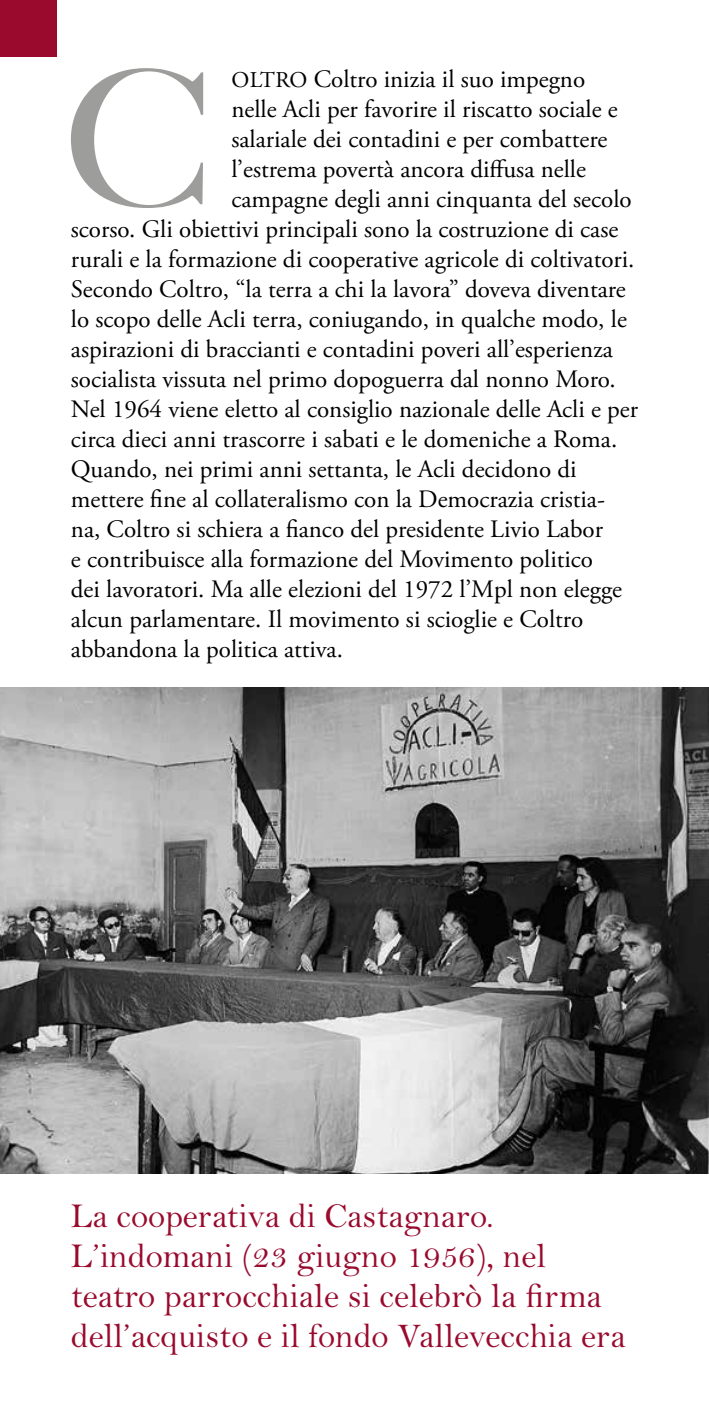
<style>
.page{position:relative;width:709px;height:1418px;background:#fff}
.page>*{position:absolute;margin:0;border:0;box-sizing:border-box;transform-origin:0 0}
.t1{font:500 189.25px "Big Caslon";color:#9d9d9c}
.t2{font:35px/40px "Bell MT Std";color:#990a2d}
.t3{font:25px "Adobe Garamond Pro";color:#000}
.s1{font-size:22.5px}
</style>
<div class="page">
<div style="left:0;top:0;width:57px;height:57px;background:#990a2d"></div>
<img style="left:0;top:687px;width:709px;height:486px">
<h1 class="t1" style="left:66px;top:-15px;width:148px">C</h1>
<p class="t3" style="left:231px;top:64px;width:355px"><span class="s1">OLTRO</span> Coltro inizia il suo impegno</p>
<p class="t3" style="left:231px;top:94px;width:388px">nelle Acli per favorire il riscatto sociale e</p>
<p class="t3" style="left:231px;top:124px;width:377px">salariale dei contadini e per combattere</p>
<p class="t3" style="left:231px;top:154px;width:356px">l’estrema povertà ancora diffusa nelle</p>
<p class="t3" style="left:231px;top:184px;width:402px">campagne degli anni cinquanta del secolo</p>
<p class="t3" style="left:71px;top:214px;width:549px">scorso. Gli obiettivi principali sono la costruzione di case</p>
<p class="t3" style="left:71px;top:244px;width:565px">rurali e la formazione di cooperative agricole di coltivatori.</p>
<p class="t3" style="left:71px;top:274px;width:556px">Secondo Coltro, “la terra a chi la lavora” doveva diventare</p>
<p class="t3" style="left:71px;top:304px;width:557px">lo scopo delle Acli terra, coniugando, in qualche modo, le</p>
<p class="t3" style="left:71px;top:334px;width:543px">aspirazioni di braccianti e contadini poveri all’esperienza</p>
<p class="t3" style="left:71px;top:364px;width:546px">socialista vissuta nel primo dopoguerra dal nonno Moro.</p>
<p class="t3" style="left:71px;top:394px;width:569px">Nel 1964 viene eletto al consiglio nazionale delle Acli e per</p>
<p class="t3" style="left:71px;top:424px;width:548px">circa dieci anni trascorre i sabati e le domeniche a Roma.</p>
<p class="t3" style="left:71px;top:454px;width:507px">Quando, nei primi anni settanta, le Acli decidono di</p>
<p class="t3" style="left:71px;top:484px;width:535px">mettere fine al collateralismo con la Democrazia cristia-</p>
<p class="t3" style="left:71px;top:514px;width:533px">na, Coltro si schiera a fianco del presidente Livio Labor</p>
<p class="t3" style="left:71px;top:544px;width:523px">e contribuisce alla formazione del Movimento politico</p>
<p class="t3" style="left:71px;top:574px;width:552px">dei lavoratori. Ma alle elezioni del 1972 l’Mpl non elegge</p>
<p class="t3" style="left:71px;top:604px;width:514px">alcun parlamentare. Il movimento si scioglie e Coltro</p>
<p class="t3" style="left:71px;top:634px;width:273px">abbandona la politica attiva.</p>
<h2 class="t2" style="left:71px;top:1196px;width:556px">La cooperativa di Castagnaro.<br>L’indomani (23 giugno 1956), nel teatro parrocchiale si celebrò la firma dell’acquisto e il fondo Vallevecchia era</h2>
</div>
